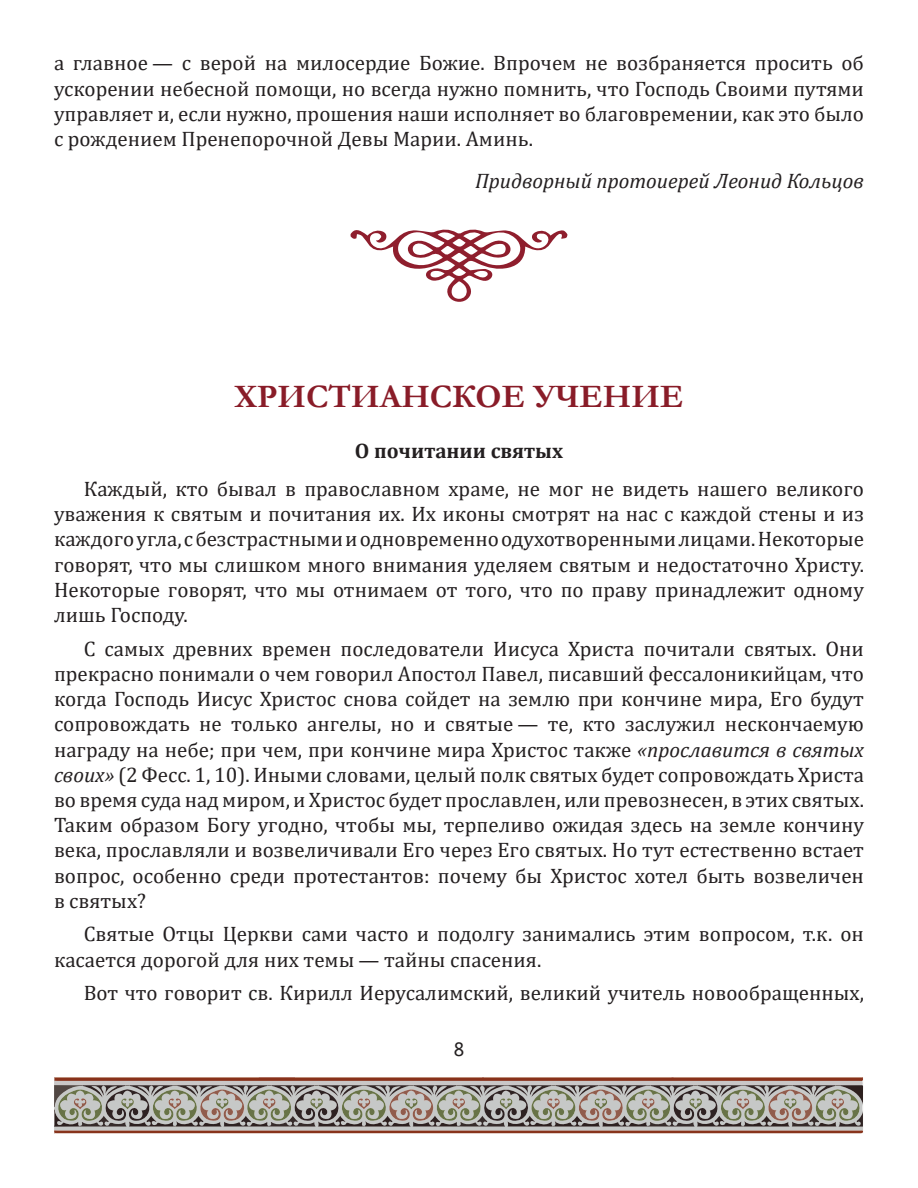
<style>
.page{position:relative;width:918px;height:1188px;background:#fff}
.page>*{position:absolute;margin:0;border:0;box-sizing:border-box;transform-origin:0 0}
.Заголовок{font:700 33px "Garamond";color:#891c28}
.t1{font:21px/25.2px "Cambria";color:#231f20;text-align:justify}
.Автор{font:italic 21px "Cambria";color:#231f20}
.Жирный_по_центру{font:700 21px "Cambria";color:#231f20}
.t2{font:21px "Officina Sans C";color:#231f20}
.s1{font-style:italic}
</style>
<div class="page">
<svg style="left:54px;top:1077px;width:810px;height:57px;background:#a2968e"></svg>
<svg style="left:351px;top:229px;width:217px;height:73px"></svg>
<p class="t1" style="left:54px;top:50px;width:812px">а главное — с верой на милосердие Божие. Впрочем не возбраняется просить об ускорении небесной помощи, но всегда нужно помнить, что Господь Своими путями управляет и, если нужно, прошения наши исполняет во благовремении, как это было с рождением Пренепорочной Девы Марии. Аминь.</p>
<p class="Автор" style="left:475px;top:166px;width:390px">Придворный протоиерей Леонид Кольцов</p>
<p class="Заголовок" style="left:235px;top:375px;width:450px">ХРИСТИАНСКОЕ УЧЕНИЕ</p>
<p class="Жирный_по_центру" style="left:355px;top:436px;width:210px">О почитании святых</p>
<p class="t1" style="left:54px;top:476px;width:812px;text-indent:30px">Каждый, кто бывал в православном храме, не мог не видеть нашего великого уважения к святым и почитания их. Их иконы смотрят на нас с каждой стены и из каждого угла, с безстрастными и одновременно одухотворенными лицами. Некоторые говорят, что мы слишком много внимания уделяем святым и недостаточно Христу.<br>Некоторые говорят, что мы отнимаем от того, что по праву принадлежит одному лишь Господу.</p>
<p class="t1" style="left:54px;top:636px;width:812px;text-indent:30px">С самых древних времен последователи Иисуса Христа почитали святых. Они прекрасно понимали о чем говорил Апостол Павел, писавший фессалоникийцам, что когда Господь Иисус Христос снова сойдет на землю при кончине мира, Его будут сопровождать не только ангелы, но и святые — те, кто заслужил нескончаемую награду на небе; при чем, при кончине мира Христос также <span class="s1">«прославится в святых своих»</span> (2 Фесс. 1, 10). Иными словами, целый полк святых будет сопровождать Христа во время суда над миром, и Христос будет прославлен, или превознесен, в этих святых.<br>Таким образом Богу угодно, чтобы мы, терпеливо ожидая здесь на земле кончину века, прославляли и возвеличивали Его через Его святых. Но тут естественно встает вопрос, особенно среди протестантов: почему бы Христос хотел быть возвеличен в святых?</p>
<p class="t1" style="left:54px;top:922px;width:812px;text-indent:30px">Святые Отцы Церкви сами часто и подолгу занимались этим вопросом, т.к. он касается дорогой для них темы — тайны спасения.</p>
<p class="t1" style="left:84px;top:981px;width:782px">Вот что говорит св. Кирилл Иерусалимский, великий учитель новообращенных,</p>
<p class="t2" style="left:454px;top:1037px;width:12px">8</p>
</div>
